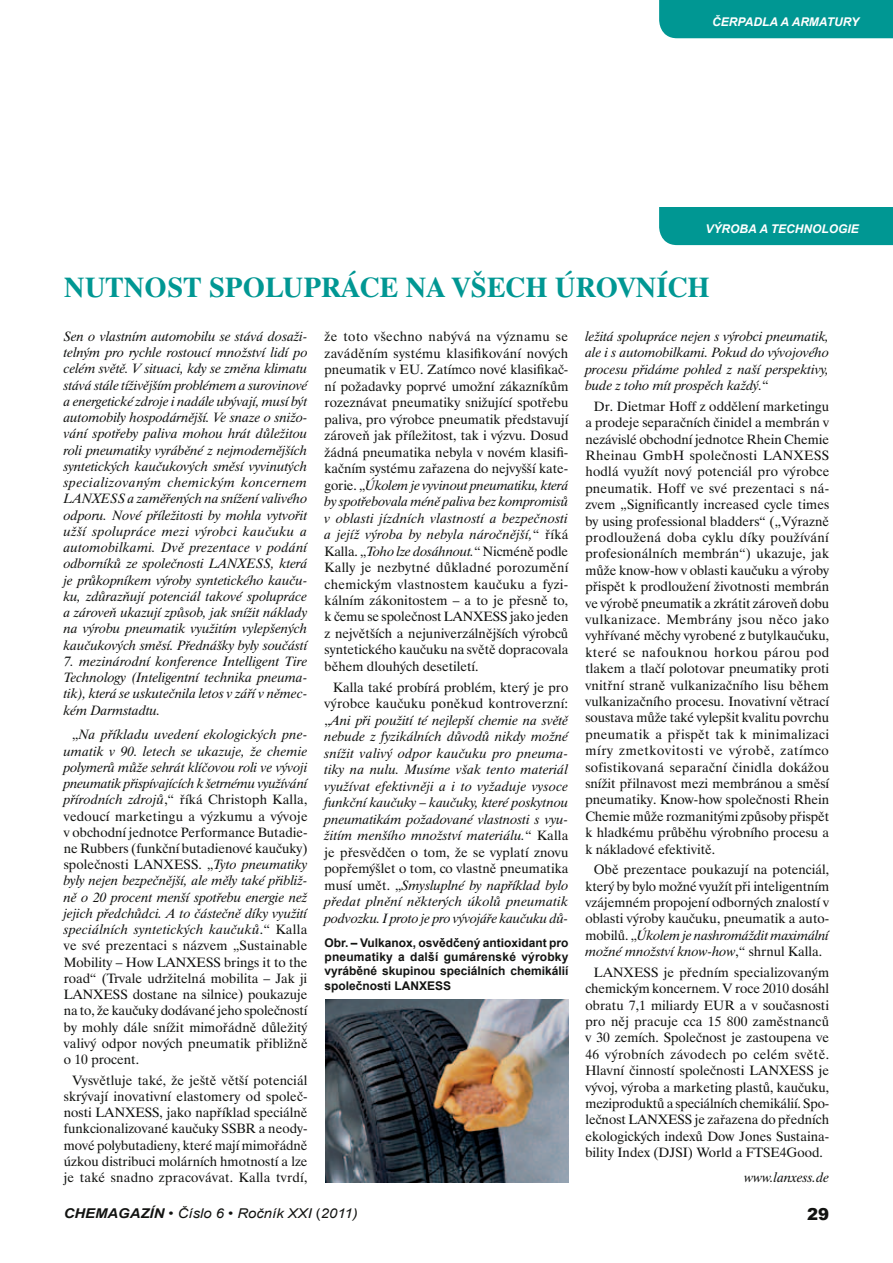
<style>
.page{position:relative;width:893px;height:1263px;background:#fff}
.page>*{position:absolute;margin:0;border:0;box-sizing:border-box;transform-origin:0 0}
.Nadpis-hl{font:700 28.5px "Dutch 801 BTCE";color:#009793}
.t1{font:900 16.5px "Arial";color:#121311}
.Základní_text{font:13.5px/16.4px "Dutch 801 BTCE";color:#121311;text-align:justify}
._1__odstavec_běžný{font:italic 13.5px/16.2px "Dutch 801 BTCE";color:#121311;text-align:justify}
.Základní_text-2{font:italic 13.5px/16.5px "Dutch 801 BTCE";color:#121311;text-align:justify}
.t2{font:italic 13.5px "Arial";color:#121311;scale:1.1 1}
.Jméno_autora_za_odst{font:italic 13.5px "Dutch 801 BTCE";color:#121311}
.Obr_Tab{font:700 12px/14.4px "Arial";color:#121311;text-align:justify}
.Hlavička{font:italic 700 12px "Arial";color:#fff}
.s1{font-style:italic}
.s2{font-style:normal}
.s3{font-weight:700}
</style>
<div class="page">
<div style="left:659px;top:0;width:234px;height:38px;background:#009793"></div>
<img style="left:325px;top:999px;width:244px;height:183px">
<div style="left:659px;top:207px;width:234px;height:38px;background:#009793"></div>
<p class="Hlavička" style="left:712px;top:14px;width:148px">ČERPADLA A ARMATURY</p>
<p class="Hlavička" style="left:706px;top:221px;width:155px">VÝROBA A TECHNOLOGIE</p>
<p class="Nadpis-hl" style="left:64px;top:270px;width:647px">NUTNOST SPOLUPRÁCE NA VŠECH ÚROVNÍCH</p>
<p class="_1__odstavec_běžný" style="left:64px;top:328px;width:245px">Sen o vlastním automobilu se stává dosaži&shy;telným pro rychle rostoucí množství lidí po celém světě. V situaci, kdy se změna klimatu stává stále tíživějším problémem a surovinové a energetické zdroje i nadále ubývají, musí být automobily hospodárnější. Ve snaze o snižo&shy;vání spotřeby paliva mohou hrát důležitou roli pneumatiky vyráběné z nejmodernějších syntetických kaučukových směsí vyvinutých specializovaným chemickým koncernem LANXESS a zaměřených na snížení valivého odporu. Nové příležitosti by mohla vytvořit užší spolupráce mezi výrobci kaučuku a automobilkami. Dvě prezentace v podání odborníků ze společnosti LANXESS, která je průkopníkem výroby syntetického kauču&shy;ku, zdůrazňují potenciál takové spolupráce a zároveň ukazují způsob, jak snížit náklady na výrobu pneumatik využitím vylepšených kaučukových směsí. Přednášky byly součástí</p>
<p class="_1__odstavec_běžný" style="left:64px;top:653px;width:245px">7. mezinárodní konference Intelligent Tire Technology (Inteligentní technika pneuma&shy;tik), která se uskutečnila letos v září v němec&shy;kém Darmstadtu.</p>
<p class="Základní_text" style="left:64px;top:726px;width:245px;text-indent:8px">„<span class="s1">Na příkladu uvedení ekologických pne&shy;umatik v 90. letech se ukazuje, že chemie polymerů může sehrát klíčovou roli ve vývoji pneumatik přispívajících k šetrnému využívání přírodních zdrojů</span>,“ říká Christoph Kalla, vedoucí marketingu a výzkumu a vývoje v obchodní jednotce Performance Butadie&shy;ne Rubbers (funkční butadienové kaučuky) společnosti LANXESS. „<span class="s1">Tyto pneumatiky byly nejen bezpečnější, ale měly také přibliž&shy;ně o 20 procent menší spotřebu energie než jejich předchůdci. A to částečně díky využití speciálních syntetických kaučuků</span>.“ Kalla ve své prezentaci s názvem „Sustainable Mobility – How LANXESS brings it to the road“ (Trvale udržitelná mobilita – Jak ji LANXESS dostane na silnice) poukazuje na to, že kaučuky dodávané jeho společností by mohly dále snížit mimořádně důležitý valivý odpor nových pneumatik přibližně o 10 procent.</p>
<p class="Základní_text" style="left:64px;top:1072px;width:245px;text-indent:8px">Vysvětluje také, že ještě větší potenciál skrývají inovativní elastomery od společ&shy;nosti LANXESS, jako například speciálně funkcionalizované kaučuky SSBR a neody&shy;mové polybutadieny, které mají mimořádně úzkou distribuci molárních hmotností a lze je také snadno zpracovávat. Kalla tvrdí,</p>
<p class="Základní_text-2" style="left:585px;top:328px;width:245px">ležitá spolupráce nejen s výrobci pneumatik, ale i s automobilkami. Pokud do vývojového procesu přidáme pohled z naší perspektivy, bude z toho mít prospěch každý.<span class="s2">“</span></p>
<p class="Základní_text" style="left:585px;top:398px;width:245px;text-indent:8px">Dr. Dietmar Hoff z oddělení marketingu a prodeje separačních činidel a membrán v nezávislé obchodní jednotce Rhein Chemie Rheinau GmbH společnosti LANXESS hodlá využít nový potenciál pro výrobce pneumatik. Hoff ve své prezentaci s ná&shy;zvem „Significantly increased cycle times by using professional bladders“ („Výrazně prodloužená doba cyklu díky používání profesionálních membrán“) ukazuje, jak může know-how v oblasti kaučuku a výroby přispět k prodloužení životnosti membrán ve výrobě pneumatik a zkrátit zároveň dobu vulkanizace. Membrány jsou něco jako vyhřívané měchy vyrobené z butylkaučuku, které se nafouknou horkou párou pod tlakem a tlačí polotovar pneumatiky proti vnitřní straně vulkanizačního lisu během vulkanizačního procesu. Inovativní větrací soustava může také vylepšit kvalitu povrchu pneumatik a přispět tak k minimalizaci míry zmetkovitosti ve výrobě, zatímco sofistikovaná separační činidla dokážou snížit přilnavost mezi membránou a směsí pneumatiky. Know-how společnosti Rhein Chemie může rozmanitými způsoby přispět k hladkému průběhu výrobního procesu a k nákladové efektivitě.</p>
<p class="Základní_text" style="left:585px;top:861px;width:245px;text-indent:8px">Obě prezentace poukazují na potenciál, který by bylo možné využít při inteligentním vzájemném propojení odborných znalostí v oblasti výroby kaučuku, pneumatik a auto&shy;mobilů. „<span class="s1">Úkolem je nashromáždit maximální možné množství know-how</span>,“ shrnul Kalla.</p>
<p class="Základní_text" style="left:585px;top:964px;width:245px;text-indent:8px">LANXESS je předním specializovaným chemickým koncernem. V roce 2010 dosáhl obratu 7,1 miliardy EUR a v současnosti pro něj pracuje cca 15 800 zaměstnanců v 30 zemích. Společnost je zastoupena ve 46 výrobních závodech po celém světě.<br>Hlavní činností společnosti LANXESS je vývoj, výroba a marketing plastů, kaučuku, meziproduktů a speciálních chemikálií. Spo&shy;lečnost LANXESS je zařazena do předních ekologických indexů Dow Jones Sustaina&shy;bility Index (DJSI) World a FTSE4Good.</p>
<p class="Jméno_autora_za_odst" style="left:744px;top:1169px;width:86px">www.lanxess.de</p>
<p class="Základní_text" style="left:325px;top:328px;width:245px">že toto všechno nabývá na významu se zaváděním systému klasifikování nových pneumatik v EU. Zatímco nové klasifikač&shy;ní požadavky poprvé umožní zákazníkům rozeznávat pneumatiky snižující spotřebu paliva, pro výrobce pneumatik představují zároveň jak příležitost, tak i výzvu. Dosud žádná pneumatika nebyla v novém klasifi&shy;kačním systému zařazena do nejvyšší kate&shy;gorie. „<span class="s1">Úkolem je vyvinout pneumatiku, která by spotřebovala méně paliva bez kompromisů v oblasti jízdních vlastností a bezpečnosti a jejíž výroba by nebyla náročnější,</span>“ říká Kalla. „<span class="s1">Toho lze dosáhnout.</span>“ Nicméně podle Kally je nezbytné důkladné porozumění chemickým vlastnostem kaučuku a fyzi&shy;kálním zákonitostem – a to je přesně to, k čemu se společnost LANXESS jako jeden z největších a nejuniverzálnějších výrobců syntetického kaučuku na světě dopracovala během dlouhých desetiletí.</p>
<p class="Základní_text-2" style="left:325px;top:678px;width:245px;text-indent:8px"><span class="s2">Kalla také probírá problém, který je pro výrobce kaučuku poněkud kontroverzní: „</span>Ani při použití té nejlepší chemie na světě nebude z fyzikálních důvodů nikdy možné snížit valivý odpor kaučuku pro pneuma&shy;tiky na nulu. Musíme však tento materiál využívat efektivněji a i to vyžaduje vysoce funkční kaučuky – kaučuky, které poskytnou pneumatikám požadované vlastnosti s vyu&shy;žitím menšího množství materiálu.<span class="s2">“ Kalla je přesvědčen o tom, že se vyplatí znovu popřemýšlet o tom, co vlastně pneumatika musí umět. „</span>Smysluplné by například bylo předat plnění některých úkolů pneumatik podvozku. I proto je pro vývojáře kaučuku dů-</p>
<p class="Obr_Tab" style="left:325px;top:935px;width:245px">Obr. – Vulkanox, osvědčený antioxidant pro pneumatiky a další gumárenské výrobky vyráběné skupinou speciálních chemikálií společnosti LANXESS</p>
<p class="t2" style="left:64px;top:1204px;width:269px"><span class="s3">CHEMAGAZÍN</span> • Číslo 6 • Ročník XXI <span class="s2">(</span>2011)</p>
<p class="t1" style="left:807px;top:1202px;width:24px">29</p>
</div>
